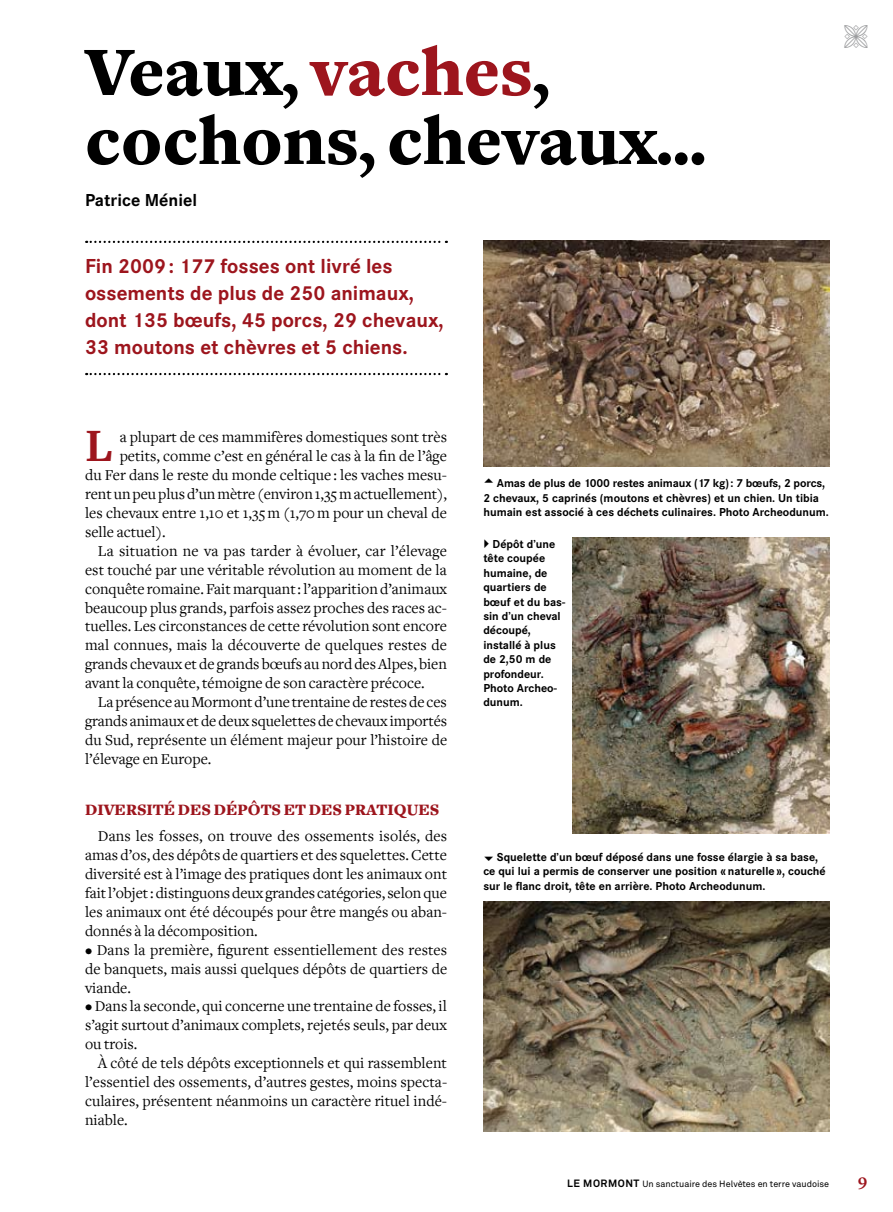
<style>
.page{position:relative;width:893px;height:1212px;background:#fff}
.page>*{position:absolute;margin:0;border:0;box-sizing:border-box;transform-origin:0 0}
.t1{font:900 72px/69px "Freight Text";color:#000}
.t2{font:700 48.15px "Freight Text";color:#9d151d}
.t3{font:700 21px/27px "Corporate S";color:#9d151d}
.t4{font:700 18px "Corporate S";color:#000}
.t5{font:700 18px "Freight Text";color:#9d151d}
.t6{font:900 16.5px "Freight Text";color:#9d151d}
.t7{font:15.75px/18.9px "Freight Text";color:#000;text-align:justify}
.t8{font:700 12px/14.4px "Corporate S";color:#000}
.t9{font:9px "Akkurat";color:#000}
.s1{color:#9d151d}
.s2{font-weight:700;font-size:10.5px}
</style>
<div class="page">
<svg style="left:86px;top:241px;width:361px;height:2px"></svg>
<svg style="left:86px;top:373px;width:361px;height:2px"></svg>
<img style="left:483px;top:241px;width:346px;height:225px">
<img style="left:573px;top:537px;width:256px;height:297px">
<img style="left:483px;top:901px;width:346px;height:230px">
<h1 class="t1" style="left:85px;top:38px;width:623px">Veaux, <span class="s1">vaches</span>, cochons, chevaux…</h1>
<p class="t4" style="left:85px;top:190px;width:114px">Patrice Méniel</p>
<h3 class="t3" style="left:85px;top:253px;width:360px">Fin 2009: 177 fosses ont livré les ossements de plus de 250 animaux, dont 135 bœufs, 45 porcs, 29 chevaux, 33 moutons et chèvres et 5 chiens.</h3>
<h2 class="t2" style="left:85px;top:419px;width:29px">L</h2>
<p class="t7" style="left:120px;top:428px;width:329px">a plupart de ces mammifères domestiques sont très</p>
<p class="t7" style="left:120px;top:447px;width:329px">petits, comme c’est en général le cas à la fin de l’âge</p>
<p class="t7" style="left:85px;top:466px;width:363px">du Fer dans le reste du monde celtique : les vaches mesu-</p>
<p class="t7" style="left:85px;top:485px;width:363px">rent un peu plus d’un mètre (environ 1,35m actuellement),</p>
<p class="t7" style="left:85px;top:504px;width:363px">les chevaux entre 1,10 et 1,35m (1,70m pour un cheval de</p>
<p class="t7" style="left:85px;top:523px;width:82px">selle actuel).</p>
<p class="t7" style="left:98px;top:542px;width:351px">La situation ne va pas tarder à évoluer, car l’élevage</p>
<p class="t7" style="left:85px;top:560px;width:363px">est touché par une véritable révolution au moment de la</p>
<p class="t7" style="left:85px;top:579px;width:364px">conquête romaine. Fait marquant: l’apparition d’animaux</p>
<p class="t7" style="left:85px;top:598px;width:363px">beaucoup plus grands, parfois assez proches des races ac-</p>
<p class="t7" style="left:85px;top:617px;width:363px">tuelles. Les circonstances de cette révolution sont encore</p>
<p class="t7" style="left:85px;top:636px;width:363px">mal connues, mais la découverte de quelques restes de</p>
<p class="t7" style="left:85px;top:655px;width:363px">grands chevaux et de grands bœufs au nord des Alpes, bien</p>
<p class="t7" style="left:85px;top:674px;width:341px">avant la conquête, témoigne de son caractère précoce.</p>
<p class="t7" style="left:98px;top:693px;width:350px">La présence au Mormont d’une trentaine de restes de ces</p>
<p class="t7" style="left:85px;top:712px;width:363px">grands animaux et de deux squelettes de chevaux importés</p>
<p class="t7" style="left:85px;top:731px;width:364px">du Sud, représente un élément majeur pour l’histoire de</p>
<p class="t7" style="left:85px;top:749px;width:128px">l’élevage en Europe.</p>
<p class="t6" style="left:85px;top:800px;width:356px">Diversité de s dépôts et de s pratique s</p>
<p class="t7" style="left:85px;top:827px;width:364px;text-indent:13px">Dans les fosses, on trouve des ossements isolés, des amas d’os, des dépôts de quartiers et des squelettes. Cette diversité est à l’image des pratiques dont les animaux ont fait l’objet: distinguons deux grandes catégories, selon que les animaux ont été découpés pour être mangés ou aban&shy;donnés à la décomposition.</p>
<p class="t7" style="left:85px;top:940px;width:364px">• Dans la première, figurent essentiellement des restes de banquets, mais aussi quelques dépôts de quartiers de viande.</p>
<p class="t7" style="left:85px;top:997px;width:363px">• Dans la seconde, qui concerne une trentaine de fosses, il s’agit surtout d’animaux complets, rejetés seuls, par deux ou trois.</p>
<p class="t7" style="left:85px;top:1054px;width:364px;text-indent:13px">À côté de tels dépôts exceptionnels et qui rassemblent l’essentiel des ossements, d’autres gestes, moins specta&shy;culaires, présentent néanmoins un caractère rituel indé&shy;niable.</p>
<p class="t8" style="left:483px;top:476px;width:347px;text-indent:14px">Amas de plus de 1000 restes animaux (17 kg): 7 bœufs, 2 porcs,<br>2 chevaux, 5 caprinés (moutons et chèvres) et un chien. Un tibia humain est associé à ces déchets culinaires. Photo Archeodunum.</p>
<p class="t8" style="left:483px;top:537px;width:83px;text-indent:9px">Dépôt d’une tête coupée humaine, de quartiers de bœuf et du bas&shy;sin d’un cheval découpé, installé à plus de 2,50 m de profondeur.<br>Photo Archeo&shy;dunum.</p>
<p class="t8" style="left:483px;top:850px;width:344px;text-indent:14px">Squelette d’un bœuf déposé dans une fosse élargie à sa base, ce qui lui a permis de conserver une position «naturelle», couché sur le flanc droit, tête en arrière. Photo Archeodunum.</p>
<p class="t9" style="left:567px;top:1178px;width:264px"><span class="s2">LE MORMONT</span> Un sanctuaire des Helvètes en terre vaudoise</p>
<p class="t5" style="left:858px;top:1170px;width:11px">9</p>
</div>
